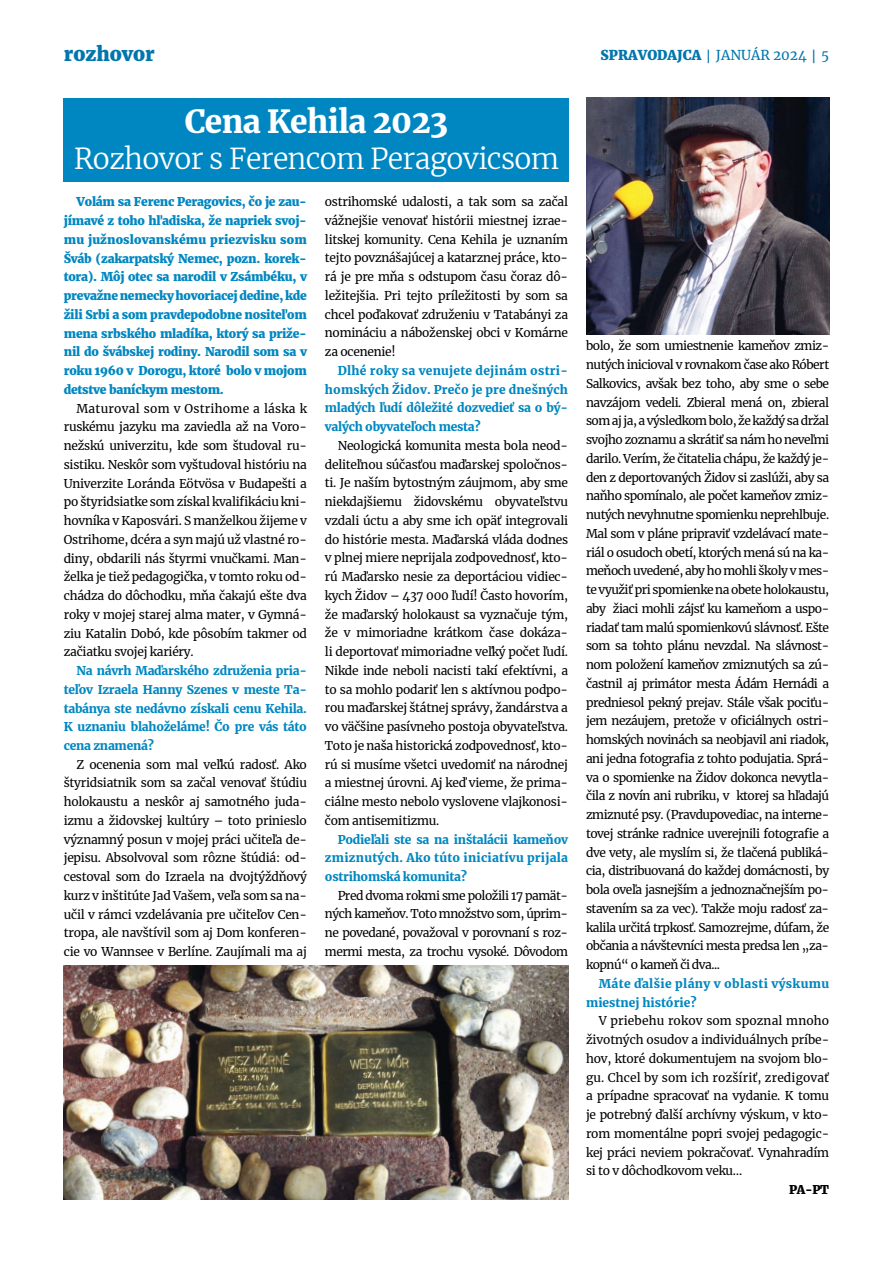
<style>
.page{position:relative;width:893px;height:1263px;background:#fff}
.page>*{position:absolute;margin:0;border:0;box-sizing:border-box;transform-origin:0 0}
.t1{font:900 31.5px "Merriweather";letter-spacing:-.02em;color:#fff}
.t2{font:300 28.5px "Merriweather";letter-spacing:-.02em;color:#fff}
.t3{font:800 19.5px "Merriweather";color:#0076ad}
.t4{font:800 13.5px "Merriweather";color:#0076ad}
.t5{font:12px/18.8px "Merriweather";letter-spacing:-.02em;color:#000;text-align:justify}
.t6{font:800 12px/18.8px "Merriweather";letter-spacing:-.02em;color:#0087c1;text-align:justify}
.t7{font:900 12px/18.8px "Merriweather";letter-spacing:-.02em;color:#0087c1;text-align:justify}
.t8{font:900 12px/18.8px "Merriweather";letter-spacing:.03em;color:#0087c1}
.t9{font:800 12px "Merriweather";color:#000}
.s1{font-family:"Open Sans";font-weight:600}
.s2{font-weight:400}
</style>
<div class="page">
<div style="left:64px;top:98px;width:505px;height:84px;background:#0087c1"></div>
<img style="left:587px;top:98px;width:242px;height:237px">
<img style="left:64px;top:965px;width:504px;height:234px">
<h3 class="t3" style="left:64px;top:42px;width:92px">rozhovor</h3>
<p class="t4" style="left:601px;top:47px;width:230px">SPRAVODAJCA <span class="s1">|</span> <span class="s2">JANUÁR 2024</span> <span class="s1">|</span> <span class="s2">5</span></p>
<h1 class="t1" style="left:185px;top:100px;width:265px">Cena Kehila 2023</h1>
<h2 class="t2" style="left:74px;top:139px;width:487px">Rozhovor s Ferencom Peragovicsom</h2>
<p class="t6" style="left:64px;top:193px;width:245px;text-indent:13px">Volám sa Ferenc Peragovics, čo je zau&shy;jímavé z toho hľadiska, že napriek svoj&shy;mu južnoslovanskému priezvisku som Šváb (zakarpatský Nemec, pozn. korek&shy;tora). Môj otec sa narodil v Zsámbéku, v prevažne nemecky hovoriacej dedine, kde žili Srbi a som pravdepodobne nositeľom mena srbského mladíka, ktorý sa priže&shy;nil do švábskej rodiny. Narodil som sa v roku 1960 v Dorogu, ktoré bolo v mojom detstve baníckym mestom.</p>
<p class="t5" style="left:64px;top:398px;width:245px;text-indent:13px">Maturoval som v Ostrihome a láska k ruskému jazyku ma zaviedla až na Voro&shy;nežskú univerzitu, kde som študoval ru&shy;sistiku. Neskôr som vyštudoval históriu na Univerzite Loránda Eötvösa v Budapešti a po štyridsiatke som získal kvalifikáciu kni&shy;hovníka v Kaposvári. S manželkou žijeme v Ostrihome, dcéra a syn majú už vlastné ro&shy;diny, obdarili nás štyrmi vnučkami. Man&shy;želka je tiež pedagogička, v tomto roku od&shy;chádza do dôchodku, mňa čakajú ešte dva roky v mojej starej alma mater, v Gymná&shy;ziu Katalin Dobó, kde pôsobím takmer od začiatku svojej kariéry.</p>
<p class="t7" style="left:64px;top:661px;width:245px;text-indent:13px">Na návrh Maďarského združenia pria&shy;teľov Izraela Hanny Szenes v meste Ta&shy;tabánya ste nedávno získali cenu Kehila.<br>K uznaniu blahoželáme! Čo pre vás táto cena znamená?</p>
<p class="t5" style="left:64px;top:755px;width:245px;text-indent:13px">Z ocenenia som mal veľkú radosť. Ako štyridsiatnik som sa začal venovať štúdiu holokaustu a neskôr aj samotného juda&shy;izmu a židovskej kultúry – toto prinieslo významný posun v mojej práci učiteľa de&shy;jepisu. Absolvoval som rôzne štúdiá: od&shy;cestoval som do Izraela na dvojtýždňový kurz v inštitúte Jad Vašem, veľa som sa na&shy;učil v rámci vzdelávania pre učiteľov Cen&shy;tropa, ale navštívil som aj Dom konferen&shy;cie vo Wannsee v Berlíne. Zaujímali ma aj</p>
<p class="t5" style="left:325px;top:192px;width:245px">ostrihomské udalosti, a tak som sa začal vážnejšie venovať histórii miestnej izrae&shy;litskej komunity. Cena Kehila je uznaním tejto povznášajúcej a katarznej práce, kto&shy;rá je pre mňa s odstupom času čoraz dô&shy;ležitejšia. Pri tejto príležitosti by som sa chcel poďakovať združeniu v Tatabányi za nomináciu a náboženskej obci v Komárne za ocenenie!</p>
<p class="t7" style="left:325px;top:361px;width:245px;text-indent:13px">Dlhé roky sa venujete dejinám ostri&shy;homských Židov. Prečo je pre dnešných mladých ľudí dôležité dozvedieť sa o bý&shy;valých obyvateľoch mesta?</p>
<p class="t5" style="left:325px;top:436px;width:245px;text-indent:13px">Neologická komunita mesta bola neod&shy;deliteľnou súčasťou maďarskej spoločnos&shy;ti. Je naším bytostným záujmom, aby sme niekdajšiemu židovskému obyvateľstvu vzdali úctu a aby sme ich opäť integrovali do histórie mesta. Maďarská vláda dodnes v plnej miere neprijala zodpovednosť, kto&shy;rú Maďarsko nesie za deportáciou vidiec&shy;kych Židov – 437 000 ľudí! Často hovorím, že maďarský holokaust sa vyznačuje tým, že v mimoriadne krátkom čase dokáza&shy;li deportovať mimoriadne veľký počet ľudí.<br>Nikde inde neboli nacisti takí efektívni, a to sa mohlo podariť len s aktívnou podpo&shy;rou maďarskej štátnej správy, žandárstva a vo väčšine pasívneho postoja obyvateľstva.<br>Toto je naša historická zodpovednosť, kto&shy;rú si musíme všetci uvedomiť na národnej a miestnej úrovni. Aj keď vieme, že prima&shy;ciálne mesto nebolo vyslovene vlajkonosi&shy;čom antisemitizmu.</p>
<p class="t7" style="left:325px;top:829px;width:245px;text-indent:13px">Podieľali ste sa na inštalácii kameňov zmiznutých. Ako túto iniciatívu prijala ostrihomská komunita?</p>
<p class="t5" style="left:325px;top:886px;width:245px;text-indent:13px">Pred dvoma rokmi sme položili 17 pamät&shy;ných kameňov. Toto množstvo som, úprim&shy;ne povedané, považoval v porovnaní s roz&shy;mermi mesta, za trochu vysoké. Dôvodom</p>
<p class="t5" style="left:586px;top:336px;width:245px">bolo, že som umiestnenie kameňov zmiz&shy;nutých inicioval v rovnakom čase ako Róbert Salkovics, avšak bez toho, aby sme o sebe navzájom vedeli. Zbieral mená on, zbieral som aj ja, a výsledkom bolo, že každý sa držal svojho zoznamu a skrátiť sa nám ho neveľmi darilo. Verím, že čitatelia chápu, že každý je&shy;den z deportovaných Židov si zaslúži, aby sa naňho spomínalo, ale počet kameňov zmiz&shy;nutých nevyhnutne spomienku neprehlbuje.<br>Mal som v pláne pripraviť vzdelávací mate&shy;riál o osudoch obetí, ktorých mená sú na ka&shy;meňoch uvedené, aby ho mohli školy v mes&shy;te využiť pri spomienke na obete holokaustu, aby žiaci mohli zájsť ku kameňom a uspo&shy;riadať tam malú spomienkovú slávnosť. Ešte som sa tohto plánu nevzdal. Na slávnost&shy;nom položení kameňov zmiznutých sa zú&shy;častnil aj primátor mesta Ádám Hernádi a predniesol pekný prejav. Stále však pociťu&shy;jem nezáujem, pretože v oficiálnych ostri&shy;homských novinách sa neobjavil ani riadok, ani jedna fotografia z tohto podujatia. Sprá&shy;va o spomienke na Židov dokonca nevytla&shy;čila z novín ani rubriku, v ktorej sa hľadajú zmiznuté psy. (Pravdupovediac, na interne&shy;tovej stránke radnice uverejnili fotografie a dve vety, ale myslím si, že tlačená publiká&shy;cia, distribuovaná do každej domácnosti, by bola oveľa jasnejším a jednoznačnejším po&shy;stavením sa za vec). Takže moju radosť za&shy;kalila určitá trpkosť. Samozrejme, dúfam, že občania a návštevníci mesta predsa len „za&shy;kopnú“ o kameň či dva...</p>
<p class="t8" style="left:586px;top:974px;width:245px;text-indent:13px">Máte ďalšie plány v oblasti výskumu miestnej histórie?</p>
<p class="t5" style="left:586px;top:1011px;width:245px;text-indent:13px">V priebehu rokov som spoznal mnoho životných osudov a individuálnych príbe&shy;hov, ktoré dokumentujem na svojom blo&shy;gu. Chcel by som ich rozšíriť, zredigovať a prípadne spracovať na vydanie. K tomu je potrebný ďalší archívny výskum, v kto&shy;rom momentálne popri svojej pedagogic&shy;kej práci neviem pokračovať. Vynahradím si to v dôchodkovom veku…</p>
<p class="t9" style="left:789px;top:1182px;width:42px">PA-PT</p>
</div>
